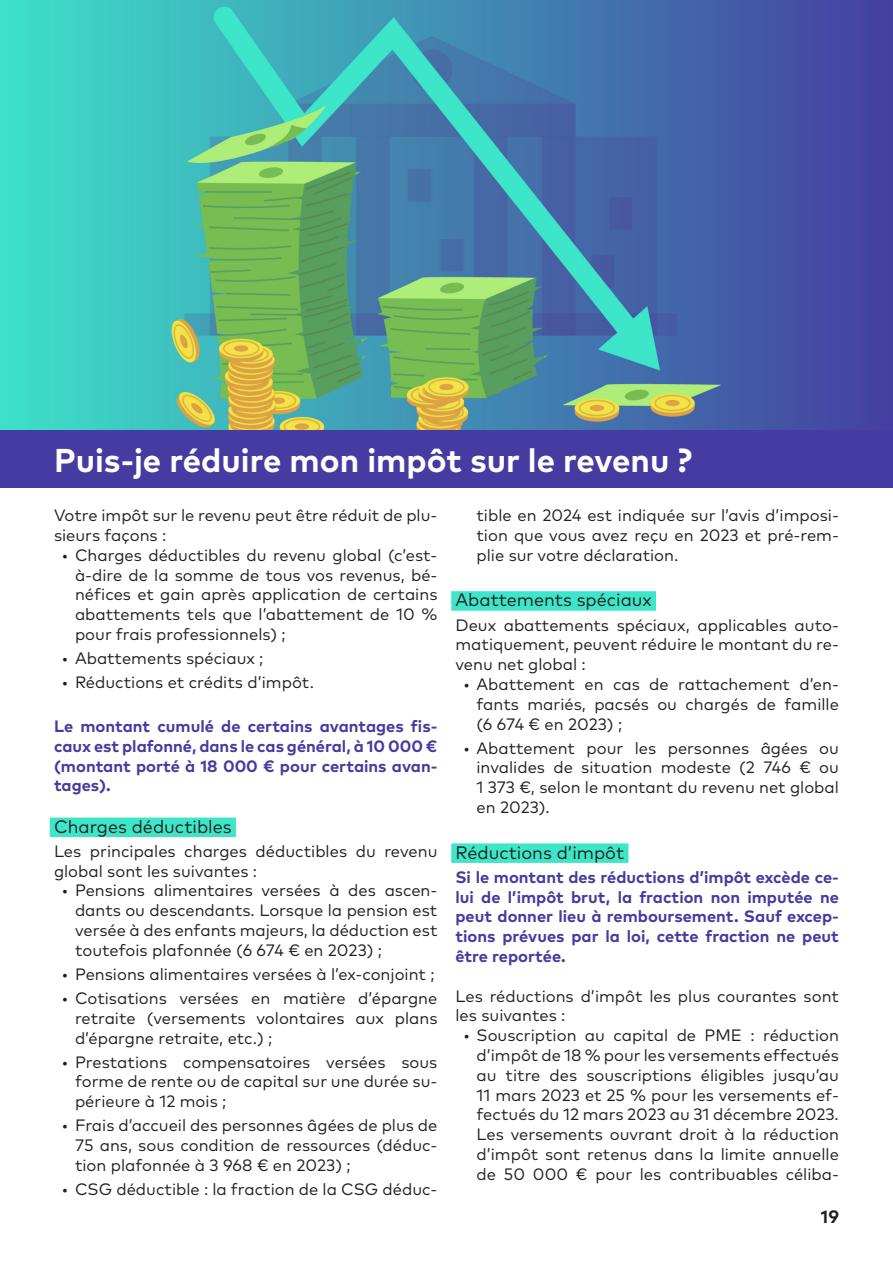
<style>
.page{position:relative;width:893px;height:1263px;background:#fff}
.page>*{position:absolute;margin:0;border:0;box-sizing:border-box;transform-origin:0 0}
.t1{font:700 33px "Mark Pro";color:#fff}
.t2{font:18px "Mark Pro";color:#231f20}
.t3{font:700 18px "Mark Pro";color:#231f20}
.t4{font:16.5px/19.8px "Mark Pro";color:#231f20;text-align:justify}
.t5{font:700 16.5px/19.8px "Mark Pro";color:#453ba0;text-align:justify}
</style>
<div class="page">
<img style="left:0;top:0;width:893px;height:431px">
<div style="left:0;top:431px;width:893px;height:57px;background:#453ba0"></div>
<div style="left:50px;top:817px;width:186px;height:20px;background:#3de6c9"></div>
<div style="left:451px;top:591px;width:205px;height:20px;background:#3de6c9"></div>
<div style="left:451px;top:843px;width:177px;height:20px;background:#3de6c9"></div>
<p class="t1" style="left:54px;top:435px;width:640px">Puis-je réduire mon impôt sur le revenu ?</p>
<p class="t4" style="left:54px;top:504px;width:385px">Votre impôt sur le revenu peut être réduit de plu&shy;sieurs façons :</p>
<p class="t4" style="left:75px;top:544px;width:364px;text-indent:-14px">• Charges déductibles du revenu global (c’est&shy;à-dire de la somme de tous vos revenus, bé&shy;néfices et gain après application de certains abattements tels que l’abattement de 10 % pour frais professionnels) ;</p>
<p class="t4" style="left:62px;top:647px;width:203px">• Abattements spéciaux ;</p>
<p class="t4" style="left:62px;top:671px;width:254px">• Réductions et crédits d’impôt.</p>
<p class="t5" style="left:54px;top:715px;width:385px">Le montant cumulé de certains avantages fis&shy;caux est plafonné, dans le cas général, à 10 000 € (montant porté à 18 000 € pour certains avan&shy;tages).</p>
<p class="t2" style="left:54px;top:813px;width:179px">Charges déductibles</p>
<p class="t4" style="left:54px;top:840px;width:385px">Les principales charges déductibles du revenu global sont les suivantes :</p>
<p class="t4" style="left:75px;top:879px;width:364px;text-indent:-14px">• Pensions alimentaires versées à des ascen&shy;dants ou descendants. Lorsque la pension est versée à des enfants majeurs, la déduction est toutefois plafonnée (6 674 € en 2023) ;</p>
<p class="t4" style="left:62px;top:963px;width:374px">• Pensions alimentaires versées à l’ex-conjoint ;</p>
<p class="t4" style="left:75px;top:987px;width:364px;text-indent:-14px">• Cotisations versées en matière d’épargne retraite (versements volontaires aux plans d’épargne retraite, etc.) ;</p>
<p class="t4" style="left:75px;top:1050px;width:364px;text-indent:-14px">• Prestations compensatoires versées sous forme de rente ou de capital sur une durée su&shy;périeure à 12 mois ;</p>
<p class="t4" style="left:75px;top:1114px;width:364px;text-indent:-14px">• Frais d’accueil des personnes âgées de plus de 75 ans, sous condition de ressources (déduc&shy;tion plafonnée à 3 968 € en 2023) ;</p>
<p class="t4" style="left:62px;top:1178px;width:377px">• CSG déductible : la fraction de la CSG déduc-</p>
<p class="t4" style="left:476px;top:504px;width:364px">tible en 2024 est indiquée sur l’avis d’imposi&shy;tion que vous avez reçu en 2023 et pré-rem&shy;plie sur votre déclaration.</p>
<p class="t2" style="left:455px;top:587px;width:198px">Abattements spéciaux</p>
<p class="t4" style="left:455px;top:613px;width:385px">Deux abattements spéciaux, applicables auto&shy;matiquement, peuvent réduire le montant du re&shy;venu net global :</p>
<p class="t4" style="left:476px;top:673px;width:364px;text-indent:-14px">• Abattement en cas de rattachement d’en&shy;fants mariés, pacsés ou chargés de famille (6 674 € en 2023) ;</p>
<p class="t4" style="left:476px;top:736px;width:364px;text-indent:-14px">• Abattement pour les personnes âgées ou invalides de situation modeste (2 746 € ou 1 373 €, selon le montant du revenu net global en 2023).</p>
<p class="t2" style="left:455px;top:839px;width:170px">Réductions d’impôt</p>
<p class="t5" style="left:455px;top:865px;width:385px">Si le montant des réductions d’impôt excède ce&shy;lui de l’impôt brut, la fraction non imputée ne peut donner lieu à remboursement. Sauf excep&shy;tions prévues par la loi, cette fraction ne peut être reportée.</p>
<p class="t4" style="left:455px;top:984px;width:385px">Les réductions d’impôt les plus courantes sont les suivantes :</p>
<p class="t4" style="left:476px;top:1024px;width:364px;text-indent:-14px">• Souscription au capital de PME : réduction d’impôt de 18 % pour les versements effectués au titre des souscriptions éligibles jusqu’au 11 mars 2023 et 25 % pour les versements ef&shy;fectués du 12 mars 2023 au 31 décembre 2023.<br>Les versements ouvrant droit à la réduction d’impôt sont retenus dans la limite annuelle de 50 000 € pour les contribuables céliba-</p>
<p class="t3" style="left:821px;top:1203px;width:19px">19</p>
</div>
